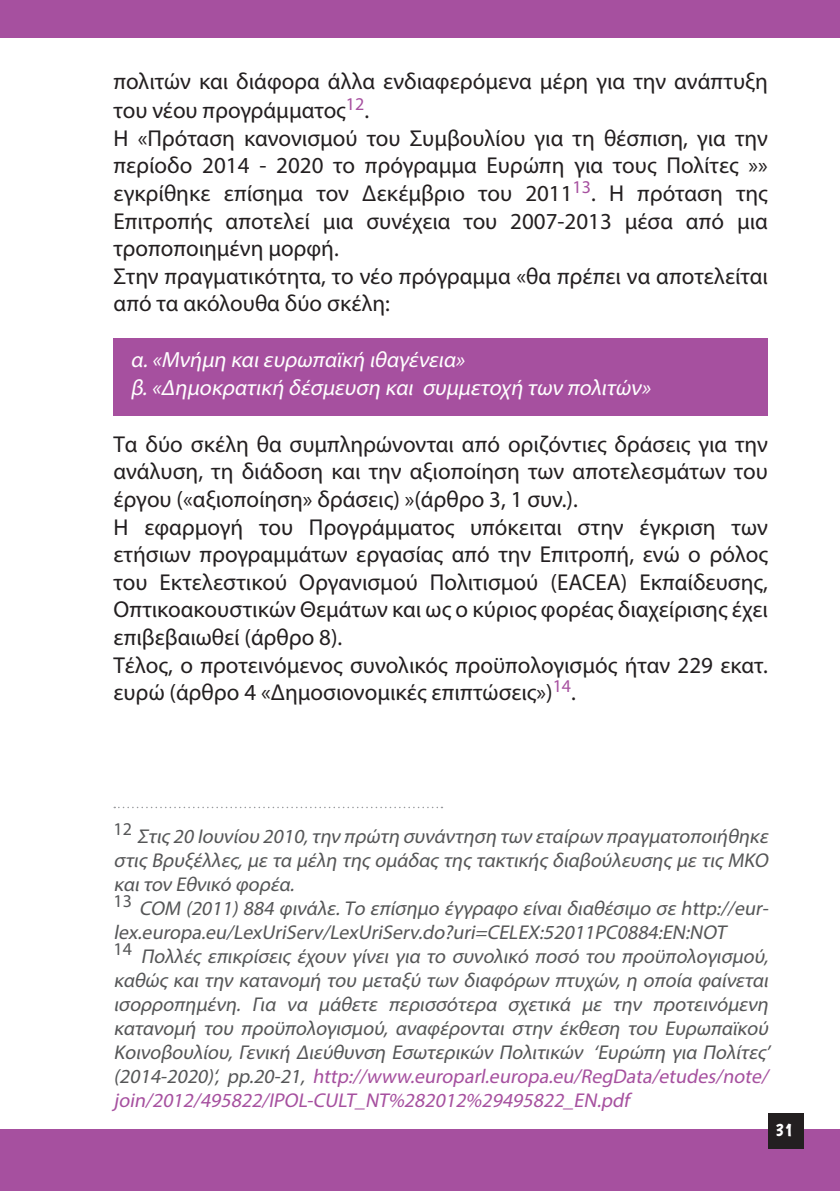
<style>
.page{position:relative;width:840px;height:1191px;background:#fff}
.page>*{position:absolute;margin:0;border:0;box-sizing:border-box;transform-origin:0 0}
.t1{font:23px/27.6px "Myriad Pro";color:#231f20}
.t2{font:italic 22px "Myriad Pro";color:#fff}
.t3{font:italic 20px/24px "Myriad Pro";color:#555657;text-align:justify}
.t4{font:19px "Boogaloo";color:#fff}
.s1{color:#a6509f}
</style>
<div class="page">
<div style="left:0;top:1129px;width:839px;height:62px;background:#a6509f"></div>
<div style="left:0;top:0;width:839px;height:37px;background:#a6509f"></div>
<div style="left:767px;top:1112px;width:36px;height:36px;background:#231f20"></div>
<div style="left:113px;top:338px;width:654px;height:77px;background:#a6509f"></div>
<svg style="left:114px;top:806px;width:328px;height:2px"></svg>
<p class="t1" style="left:113px;top:67px;width:655px;line-height:28.8px">πολιτών και διάφορα άλλα ενδιαφερόμενα μέρη για την ανάπτυξη του νέου προγράμματος<sup>12</sup>.</p>
<p class="t1" style="left:113px;top:124px;width:655px;text-align:justify">Η «Πρόταση κανονισμού του Συμβουλίου για τη θέσπιση, για την περίοδο 2014 - 2020 το πρόγραμμα Ευρώπη για τους Πολίτες »» εγκρίθηκε επίσημα τον Δεκέμβριο του 2011<sup>13</sup>. Η πρόταση της Επιτροπής αποτελεί μια συνέχεια του 2007-2013 μέσα από μια τροποποιημένη μορφή.</p>
<p class="t1" style="left:113px;top:262px;width:655px">Στην πραγματικότητα, το νέο πρόγραμμα «θα πρέπει να αποτελείται από τα ακόλουθα δύο σκέλη:</p>
<p class="t2" style="left:130px;top:346px;width:340px">α.«Μνήμη καιευρωπαϊκή ιθαγένεια»</p>
<p class="t2" style="left:130px;top:374px;width:525px">β.«Δημοκρατική δέσμευση και συμμετοχή των πολιτών»</p>
<p class="t1" style="left:113px;top:430px;width:655px;text-align:justify">Τα δύο σκέλη θα συμπληρώνονται από οριζόντιες δράσεις για την ανάλυση, τη διάδοση και την αξιοποίηση των αποτελεσμάτων του έργου («αξιοποίηση» δράσεις) »(άρθρο 3, 1 συν.).</p>
<p class="t1" style="left:113px;top:513px;width:655px;text-align:justify">Η εφαρμογή του Προγράμματος υπόκειται στην έγκριση των ετήσιων προγραμμάτων εργασίας από την Επιτροπή, ενώ ο ρόλος του Εκτελεστικού Οργανισμού Πολιτισμού (EACEA) Εκπαίδευσης, Οπτικοακουστικών Θεμάτων και ως ο κύριος φορέας διαχείρισης έχει επιβεβαιωθεί (άρθρο 8).</p>
<p class="t1" style="left:113px;top:651px;width:655px">Τέλος, ο προτεινόμενος συνολικός προϋπολογισμός ήταν 229 εκατ. ευρώ (άρθρο 4 «Δημοσιονομικές επιπτώσεις»)<sup>14</sup>.</p>
<p class="t3" style="left:113px;top:824px;width:659px"><sup>1</sup> <sup>2</sup> Στις 20 Ιουνίου 2010,την πρώτη συνάντηση των εταίρων πραγματοποιήθηκε στις Βρυξέλλες,με τα μέλη της ομάδας της τακτικής διαβούλευσης με τις ΜΚΟ καιτον Εθνικό φορέα.</p>
<p class="t3" style="left:113px;top:896px;width:659px"><sup>1</sup> <sup>3</sup> COM (2011)884 φινάλε.Το επίσημο έγγραφο είναιδιαθέσιμο σε http://eur&shy;lex.europa.eu/LexUriServ/LexUriServ.do?uri=CELEX:52011PC0884:EN:NOT</p>
<p class="t3" style="left:113px;top:944px;width:661px"><sup>1</sup> <sup>4</sup> Πολλές επικρίσεις έχουν γ ίνει γ ια το συνολικό ποσό του προϋπολογ ισμού, καθώς και την κατανομή του μεταξύ των διαφόρων πτυχών, η οποία φαίνεται ισορροπημένη. Για να μάθετε περισσότερα σχετικά με την προτεινόμενη κατανομή του προϋπολογ ισμού, αναφέρονται στην έκθεση του Ευρωπαϊκού Κοινοβουλίου, Γενική Διεύθυνση Εσωτερικών Πολιτικών ‘Ευρώπη γ ια Πολίτες’ (2014-2020)‘, pp.20-21, <span class="s1">http://www.europarl.europa.eu/RegData/etudes/note/ join/2012/495822/IPOL-CULT_NT%282012%29495822_EN.pdf</span></p>
<p class="t4" style="left:774px;top:1118px;width:20px">31</p>
</div>
